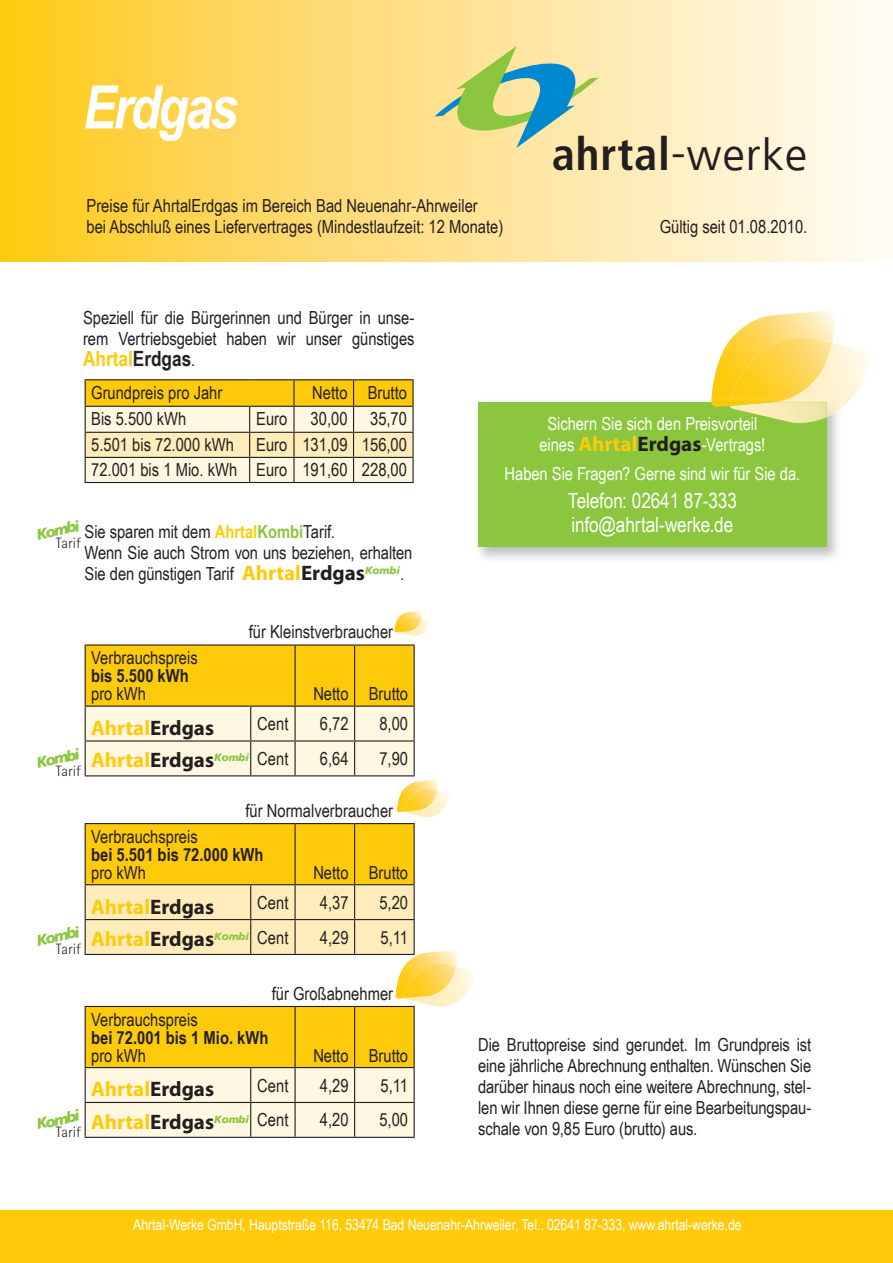
<style>
.page{position:relative;width:893px;height:1263px;background:#fff}
.page>*{position:absolute;margin:0;border:0;box-sizing:border-box;transform-origin:0 0}
.t1{font:italic 700 60px "Arial Narrow";letter-spacing:-.04em;color:#fff}
.t2{font:700 condensed 45.6px "Frutiger";letter-spacing:.02em;color:#231f20}
.t3{font:700 21px "Myriad Pro";color:#feca0a}
.t4{font:21px/24px "Arial Narrow";letter-spacing:-.005em;color:#fff}
.t5{font:700 21px "Arial Narrow";color:#feca0a}
.t6{font:18px/21px "Arial Narrow";color:#231f20}
.t7{font:18px/21px "Arial Narrow";letter-spacing:-.005em;color:#fff;text-align:center}
.t8{font:700 18px "Arial Narrow";color:#231f20}
.t9{font:15px "Arial Narrow";letter-spacing:-.005em;color:#fff}
.t10{font:italic 900 15px "Frutiger";color:#8bc63e}
.t11{font:300 15px "Rotis Semi Sans";color:#231f20}
.s1{color:#231f20}
.s2{font-weight:400;font-size:18px;color:#231f20}
.s3{font-family:"Frutiger Next LT";font-weight:400;font-stretch:normal}
.s4{font-weight:700;color:#feca0a}
.s5{font-weight:700;color:#8bc63e}
.s6{font-family:"Myriad Pro";font-weight:700;font-size:21px;color:#feca0a}
.s7{font-family:"Myriad Pro";font-weight:700;font-size:21px}
.s8{font-family:"Arial Narrow";font-weight:400;font-size:18px;color:#231f20}
.s9{font-family:"Myriad Pro";font-weight:700;font-size:21px;color:#231f20}
</style>
<div class="page">
<hr style="left:85px;top:379px;width:165px;height:1px;background:#231f20">
<hr style="left:250px;top:379px;width:44px;height:1px;background:#231f20">
<hr style="left:294px;top:379px;width:60px;height:1px;background:#231f20">
<hr style="left:354px;top:379px;width:60px;height:1px;background:#231f20">
<hr style="left:412px;top:380px;width:2px;height:26px;background:#231f20">
<hr style="left:354px;top:406px;width:60px;height:1px;background:#231f20">
<hr style="left:412px;top:407px;width:2px;height:25px;background:#231f20">
<hr style="left:354px;top:432px;width:60px;height:1px;background:#231f20">
<hr style="left:412px;top:433px;width:2px;height:24px;background:#231f20">
<hr style="left:354px;top:457px;width:60px;height:1px;background:#231f20">
<svg style="left:85px;top:380px;width:328px;height:102px"></svg>
<hr style="left:412px;top:458px;width:2px;height:24px;background:#231f20">
<hr style="left:85px;top:482px;width:165px;height:1px;background:#231f20">
<hr style="left:250px;top:482px;width:44px;height:1px;background:#231f20">
<hr style="left:294px;top:482px;width:60px;height:1px;background:#231f20">
<hr style="left:354px;top:482px;width:60px;height:1px;background:#231f20">
<hr style="left:85px;top:644px;width:166px;height:2px;background:#231f20">
<hr style="left:251px;top:644px;width:44px;height:2px;background:#231f20">
<hr style="left:295px;top:644px;width:60px;height:2px;background:#231f20">
<hr style="left:355px;top:644px;width:60px;height:2px;background:#231f20">
<hr style="left:85px;top:823px;width:166px;height:1px;background:#231f20">
<hr style="left:251px;top:823px;width:44px;height:1px;background:#231f20">
<hr style="left:295px;top:823px;width:60px;height:1px;background:#231f20">
<hr style="left:355px;top:823px;width:60px;height:1px;background:#231f20">
<hr style="left:85px;top:1137px;width:166px;height:1px;background:#231f20">
<hr style="left:251px;top:1137px;width:44px;height:1px;background:#231f20">
<hr style="left:295px;top:1137px;width:60px;height:1px;background:#231f20">
<hr style="left:355px;top:1137px;width:60px;height:1px;background:#231f20">
<div style="left:478px;top:402px;width:349px;height:145px;background:#8bc63e"></div>
<svg style="left:0;top:0;width:878px;height:261px"></svg>
<div style="left:0;top:1210px;width:893px;height:53px;background:#feca0a"></div>
<svg style="left:394px;top:611px;width:36px;height:25px"></svg>
<img style="left:398px;top:617px;width:23px;height:15px">
<svg style="left:85px;top:645px;width:365px;height:172px"></svg>
<img style="left:403px;top:789px;width:34px;height:23px">
<svg style="left:85px;top:824px;width:390px;height:313px"></svg>
<img style="left:404px;top:964px;width:52px;height:34px">
<svg style="left:711px;top:311px;width:159px;height:112px"></svg>
<img style="left:730px;top:337px;width:102px;height:61px">
<img style="left:728px;top:402px;width:44px;height:4px">
<svg style="left:431px;top:41px;width:171px;height:115px"></svg>
<h1 class="t1" style="left:83px;top:72px;width:156px">Erdgas</h1>
<p class="t6" style="left:87px;top:195px;width:418px">Preise für AhrtalErdgas im Bereich Bad Neuenahr-Ahrweiler<br>bei Abschluß eines Liefervertrages (Mindestlaufzeit: 12 Monate)</p>
<p class="t6" style="left:83px;top:307px;width:333px">Speziell für die Bürgerinnen und Bürger in unse&shy;rem Vertriebsgebiet haben wir unser günstiges</p>
<p class="t5" style="left:83px;top:346px;width:114px">Ahrtal<span class="s1">Erdgas</span><span class="s2">.</span></p>
<h2 class="t2" style="left:552px;top:128px;width:256px">ahrtal<span class="s3">-werke</span></h2>
<p class="t6" style="left:660px;top:216px;width:149px">Gültig seit 01.08.2010.</p>
<p class="t6" style="left:91px;top:382px;width:133px">Grundpreis pro Jahr</p>
<p class="t6" style="left:312px;top:382px;width:96px">Netto Brutto</p>
<p class="t6" style="left:91px;top:408px;width:97px">Bis 5.500 kWh</p>
<p class="t6" style="left:256px;top:408px;width:33px">Euro</p>
<p class="t6" style="left:311px;top:408px;width:38px">30,00</p>
<p class="t6" style="left:91px;top:406px;width:317px;line-height:25.5px;text-align:justify;text-indent:279px">35,70<br>5.501 bis 72.000 kWh Euro 131,09 156,00<br>72.001 bis 1 Mio. kWh Euro 191,60 228,00</p>
<p class="t10" style="left:35px;top:526px;width:45px;rotate:-12deg">Kombi</p>
<p class="t11" style="left:56px;top:534px;width:26px">Tarif</p>
<p class="t6" style="left:85px;top:521px;width:329px">Sie sparen mit dem <span class="s4">Ahrtal</span><span class="s5">Kombi</span>Tarif.<br>Wenn Sie auch Strom von uns beziehen, erhalten<br>Sie den günstigen Tarif <span class="s6">Ahrtal</span><span class="s7">Erdgas</span><sup>Kombi</sup>.</p>
<p class="t10" style="left:35px;top:754px;width:45px;rotate:-12deg">Kombi</p>
<p class="t11" style="left:56px;top:762px;width:26px">Tarif</p>
<p class="t6" style="left:249px;top:621px;width:146px">für Kleinstverbraucher</p>
<p class="t6" style="left:91px;top:647px;width:108px">Verbrauchspreis</p>
<p class="t8" style="left:91px;top:665px;width:99px">bis 5.500 kWh</p>
<p class="t6" style="left:91px;top:683px;width:56px">pro kWh</p>
<p class="t6" style="left:313px;top:683px;width:96px">Netto Brutto</p>
<p class="t3" style="left:91px;top:714px;width:124px">Ahrtal<span class="s1">Erdgas</span></p>
<p class="t6" style="left:257px;top:713px;width:33px">Cent</p>
<p class="t6" style="left:320px;top:713px;width:30px">6,72</p>
<p class="t6" style="left:379px;top:713px;width:30px">8,00</p>
<p class="t3" style="left:91px;top:746px;width:199px">Ahrtal<span class="s1">Erdgas</span><sup>Kombi</sup> <span class="s8">Cent</span></p>
<p class="t6" style="left:320px;top:748px;width:30px">6,64</p>
<p class="t6" style="left:379px;top:748px;width:30px">7,90</p>
<p class="t10" style="left:35px;top:932px;width:45px;rotate:-12deg">Kombi</p>
<p class="t11" style="left:56px;top:940px;width:26px">Tarif</p>
<p class="t6" style="left:245px;top:800px;width:149px">für Normalverbraucher</p>
<p class="t6" style="left:91px;top:826px;width:108px">Verbrauchspreis</p>
<p class="t8" style="left:91px;top:844px;width:174px">bei 5.501 bis 72.000 kWh</p>
<p class="t6" style="left:91px;top:862px;width:56px">pro kWh</p>
<p class="t6" style="left:313px;top:862px;width:96px">Netto Brutto</p>
<p class="t3" style="left:91px;top:893px;width:124px">Ahrtal<span class="s1">Erdgas</span></p>
<p class="t6" style="left:257px;top:892px;width:33px">Cent</p>
<p class="t6" style="left:320px;top:892px;width:30px">4,37</p>
<p class="t6" style="left:379px;top:892px;width:30px">5,20</p>
<p class="t3" style="left:91px;top:925px;width:199px">Ahrtal<span class="s1">Erdgas</span><sup>Kombi</sup> <span class="s8">Cent</span></p>
<p class="t6" style="left:320px;top:927px;width:30px">4,29</p>
<p class="t6" style="left:380px;top:927px;width:29px">5,11</p>
<p class="t10" style="left:35px;top:1115px;width:45px;rotate:-12deg">Kombi</p>
<p class="t11" style="left:56px;top:1124px;width:26px">Tarif</p>
<p class="t6" style="left:272px;top:983px;width:123px">für Großabnehmer</p>
<p class="t6" style="left:91px;top:1009px;width:108px">Verbrauchspreis</p>
<p class="t8" style="left:91px;top:1027px;width:179px">bei 72.001 bis 1 Mio. kWh</p>
<p class="t6" style="left:91px;top:1045px;width:56px">pro kWh</p>
<p class="t6" style="left:313px;top:1045px;width:96px">Netto Brutto</p>
<p class="t3" style="left:91px;top:1076px;width:124px">Ahrtal<span class="s1">Erdgas</span></p>
<p class="t6" style="left:257px;top:1075px;width:33px">Cent</p>
<p class="t6" style="left:320px;top:1075px;width:30px">4,29</p>
<p class="t6" style="left:380px;top:1075px;width:29px">5,11</p>
<p class="t3" style="left:91px;top:1108px;width:199px">Ahrtal<span class="s1">Erdgas</span><sup>Kombi</sup> <span class="s8">Cent</span></p>
<p class="t6" style="left:320px;top:1109px;width:30px">4,20</p>
<p class="t6" style="left:379px;top:1109px;width:30px">5,00</p>
<p class="t7" style="left:539px;top:413px;width:227px">Sichern Sie sich den Preisvorteil eines <span class="s6">Ahrtal</span><span class="s9">Erdgas</span>-Vertrags!</p>
<p class="t7" style="left:505px;top:463px;width:297px">Haben Sie Fragen? Gerne sind wir für Sie da.</p>
<p class="t4" style="left:568px;top:488px;width:171px">Telefon: 02641 87-333 info@ahrtal-werke.de</p>
<p class="t6" style="left:478px;top:1034px;width:335px;text-align:justify">Die Bruttopreise sind gerundet. Im Grundpreis ist eine jährliche Abrechnung enthalten. Wünschen Sie darüber hinaus noch eine weitere Abrechnung, stel&shy;len wir Ihnen diese gerne für eine Bearbeitungspau&shy;schale von 9,85 Euro (brutto) aus.</p>
<p class="t9" style="left:133px;top:1216px;width:610px">Ahrtal-Werke GmbH, Hauptstraße 116, 53474 Bad Neuenahr-Ahrweiler, Tel.: 02641 87-333, www.ahrtal-werke.de</p>
</div>
